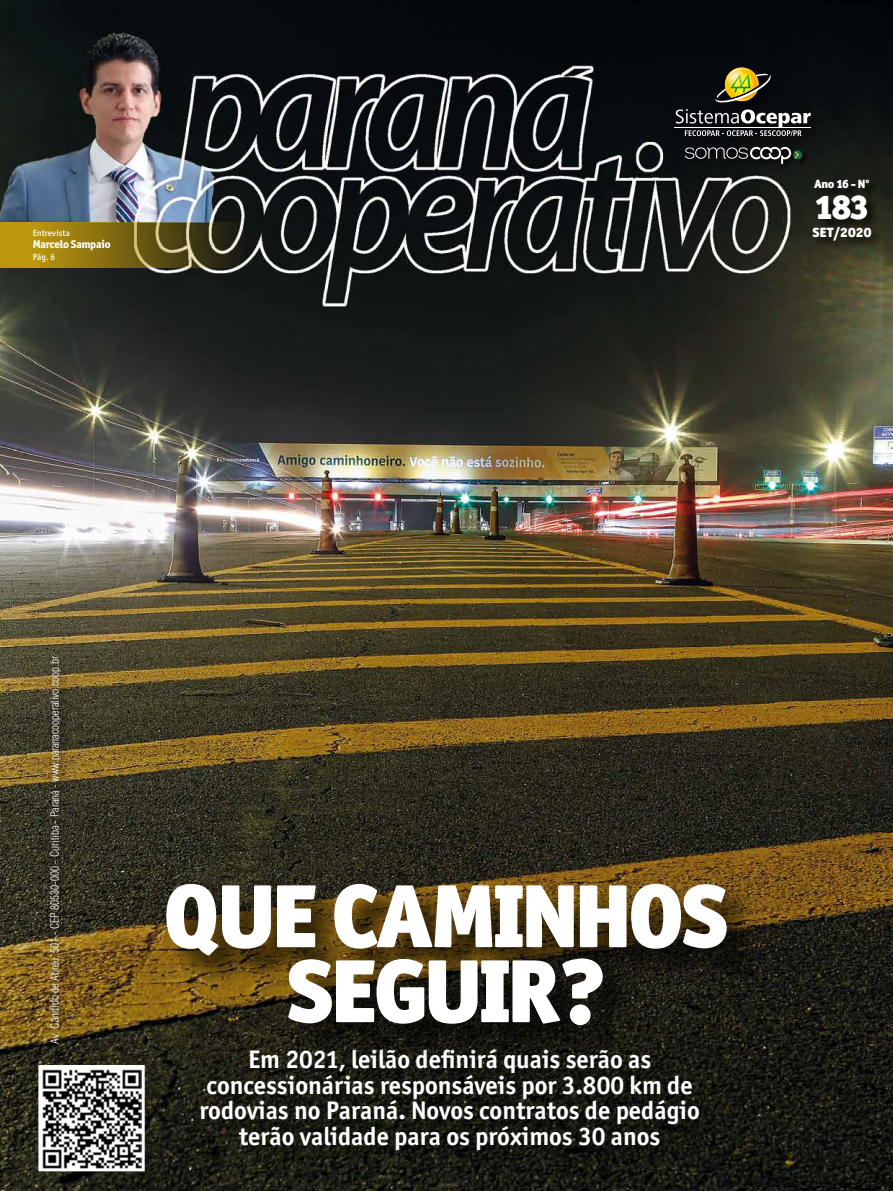
<style>
.page{position:relative;width:893px;height:1191px;background:#fff}
.page>*{position:absolute;margin:0;border:0;box-sizing:border-box;transform-origin:0 0}
.t1{font:900 90px/75px "Officina Sans ITC Std";letter-spacing:-.04em;color:#fff;text-align:center}
.t2{font:900 34.5px "Officina Sans ITC Std";color:#fff}
.t3{font:700 25.5px/25.5px "Officina Sans ITC Std";color:#fff;text-align:center}
.t4{font:900 13.5px "Officina Sans ITC Std";color:#fff}
.t5{font:900 12px "Officina Sans ITC Std";letter-spacing:-.03em;color:#fff}
.t6{font:300 condensed 11.25px "Helvetica";color:#fff}
.t7{font:800 11.25px "Officina Sans ITC Std";letter-spacing:-.02em;color:#fff}
.t8{font:500 9px "Officina Sans ITC Std";color:#fff}
</style>
<div class="page">
<img style="left:0;top:0;width:893px;height:1191px">
<svg style="left:0;top:222px;width:278px;height:46px;background:#76641e"></svg>
<div style="left:812px;top:178px;width:72px;height:75px;background:#000;opacity:.75"></div>
<div style="left:674px;top:66px;width:151px;height:84px;background:#080b10"></div>
<svg style="left:715px;top:67px;width:56px;height:36px"></svg>
<svg style="left:676px;top:109px;width:135px;height:27px"></svg>
<hr style="left:675px;top:127px;width:136px;height:1px;background:#fff">
<div style="left:684px;top:145px;width:125px;height:25px;background:#101413"></div>
<svg style="left:685px;top:146px;width:117px;height:18px"></svg>
<div style="left:44px;top:651px;width:27px;height:403px;background:#000;opacity:.75"></div>
<svg style="left:38px;top:1065px;width:107px;height:106px"></svg>
<img style="left:43px;top:1069px;width:99px;height:99px">
<div style="left:189px;top:1038px;width:534px;height:135px;background:#000;opacity:.75"></div>
<div style="left:166px;top:883px;width:596px;height:178px;background:#000;opacity:.75"></div>
<p class="t8" style="left:33px;top:227px;width:39px">Entrevista</p>
<p class="t7" style="left:33px;top:237px;width:79px">Marcelo Sampaio</p>
<p class="t8" style="left:33px;top:251px;width:24px">Pág. 6</p>
<p class="t5" style="left:814px;top:176px;width:57px">Ano 16 - Nº</p>
<h2 class="t2" style="left:815px;top:184px;width:56px">183</h2>
<p class="t4" style="left:813px;top:223px;width:60px">SET/2020</p>
<p class="t6" style="left:48px;top:1043px;width:389px;rotate:-90deg">Av. Cândido de Abreu, 501 - CEP 80530-000 - Curitiba - Paraná - www.paranacooperativo.coop.br</p>
<h1 class="t1" style="left:163px;top:877px;width:568px">QUE CAMINHOS<br>SEGUIR?</h1>
<p class="t3" style="left:199px;top:1046px;width:502px">Em 2021, leilão definirá quais serão as concessionárias responsáveis por 3.800 km de rodovias no Paraná. Novos contratos de pedágio terão validade para os próximos 30 anos</p>
</div>
